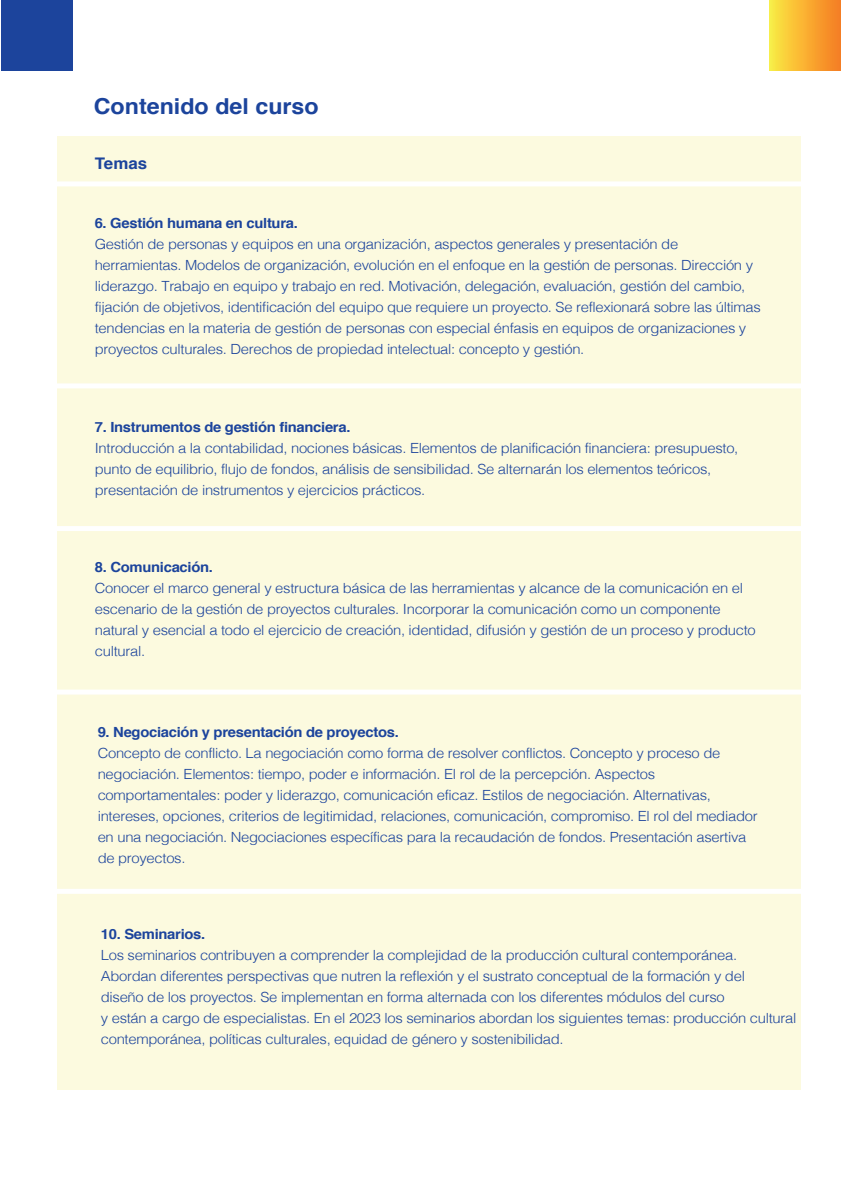
<style>
.page{position:relative;width:842px;height:1191px;background:#fff}
.page>*{position:absolute;margin:0;border:0;box-sizing:border-box;transform-origin:0 0}
.t1{font:700 22px "Helvetica";color:#1c449c;scale:1.06 1}
.t2{font:700 16px "Helvetica";color:#1c449c;scale:1.06 1}
.t3{font:300 14px/21px "Helvetica";letter-spacing:-.02em;color:#1c449c;scale:1.06 1}
.t4{font:700 14px "Helvetica";letter-spacing:-.02em;color:#1c449c;scale:1.06 1}
</style>
<div class="page">
<div style="left:57px;top:136px;width:743px;height:954px;background:#fcfadf"></div>
<div style="left:37px;top:181px;width:769px;height:5px;background:#fff"></div>
<div style="left:769px;top:0;width:72px;height:71px;background:linear-gradient(to right,#fbeb44,#f67b22)"></div>
<div style="left:1px;top:0;width:72px;height:71px;background:#1c449c"></div>
<div style="left:37px;top:383px;width:769px;height:5px;background:#fff"></div>
<div style="left:38px;top:526px;width:769px;height:5px;background:#fff"></div>
<div style="left:36px;top:689px;width:769px;height:5px;background:#fff"></div>
<div style="left:57px;top:889px;width:778px;height:5px;background:#fff"></div>
<h1 class="t1" style="left:94px;top:88px;width:214px">Contenido del curso</h1>
<p class="t2" style="left:95px;top:150px;width:51px">Temas</p>
<p class="t4" style="left:95px;top:212px;width:193px">6. Gestión humana en cultura.</p>
<p class="t3" style="left:95px;top:233px;width:630px">Gestión de personas y equipos en una organización, aspectos generales y presentación de herramientas. Modelos de organización, evolución en el enfoque en la gestión de personas. Dirección y liderazgo. Trabajo en equipo y trabajo en red. Motivación, delegación, evaluación, gestión del cambio, fijación de objetivos, identificación del equipo que requiere un proyecto. Se reflexionará sobre las últimas tendencias en la materia de gestión de personas con especial énfasis en equipos de organizaciones y proyectos culturales. Derechos de propiedad intelectual: concepto y gestión.</p>
<p class="t4" style="left:95px;top:415px;width:243px">7. Instrumentos de gestión financiera.</p>
<p class="t3" style="left:95px;top:436px;width:609px">Introducción a la contabilidad, nociones básicas. Elementos de planificación financiera: presupuesto, punto de equilibrio, flujo de fondos, análisis de sensibilidad. Se alternarán los elementos teóricos, presentación de instrumentos y ejercicios prácticos.</p>
<p class="t4" style="left:95px;top:556px;width:113px">8. Comunicación.</p>
<p class="t3" style="left:95px;top:576px;width:625px">Conocer el marco general y estructura básica de las herramientas y alcance de la comunicación en el escenario de la gestión de proyectos culturales. Incorporar la comunicación como un componente natural y esencial a todo el ejercicio de creación, identidad, difusión y gestión de un proceso y producto cultural.</p>
<p class="t4" style="left:98px;top:720px;width:286px">9. Negociación y presentación de proyectos.</p>
<p class="t3" style="left:98px;top:741px;width:624px">Concepto de conflicto. La negociación como forma de resolver conflictos. Concepto y proceso de negociación. Elementos: tiempo, poder e información. El rol de la percepción. Aspectos comportamentales: poder y liderazgo, comunicación eficaz. Estilos de negociación. Alternativas, intereses, opciones, criterios de legitimidad, relaciones, comunicación, compromiso. El rol del mediador en una negociación. Negociaciones específicas para la recaudación de fondos. Presentación asertiva de proyectos.</p>
<p class="t4" style="left:101px;top:922px;width:100px">10. Seminarios.</p>
<p class="t3" style="left:101px;top:943px;width:658px">Los seminarios contribuyen a comprender la complejidad de la producción cultural contemporánea.<br>Abordan diferentes perspectivas que nutren la reflexión y el sustrato conceptual de la formación y del<br>diseño de los proyectos. Se implementan en forma alternada con los diferentes módulos del curso<br>y están a cargo de especialistas. En el 2023 los seminarios abordan los siguientes temas: producción cultural contemporánea, políticas culturales, equidad de género y sostenibilidad.</p>
</div>
